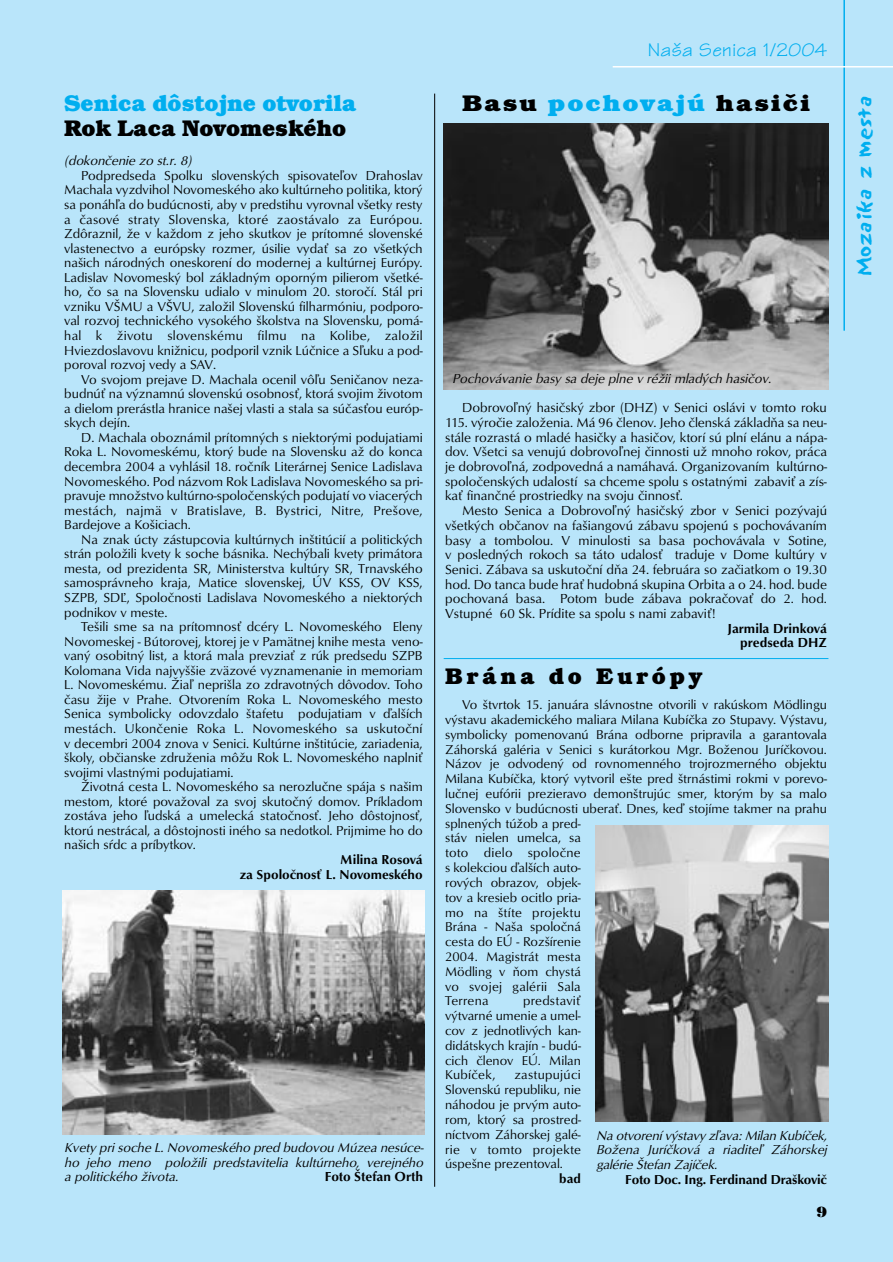
<style>
.page{position:relative;width:893px;height:1262px;background:#fff}
.page>*{position:absolute;margin:0;border:0;box-sizing:border-box;transform-origin:0 0}
.t1{font:700 23.25px "Bookman Itc TCE";color:#00aeef}
.t2{font:700 23.25px "Bookman Itc TCE";letter-spacing:.07em;color:#000;scale:1.15 1}
.t3{font:700 23.25px "Bookman Itc TCE";color:#000}
.t4{font:700 23.25px "Bookman Itc TCE";letter-spacing:.165em;color:#000}
.t5{font:19.5px "Tekton CE";color:#00aeef;scale:1.1 1}
.t6{font:18px "Sand CE Regular";color:#00aeef;scale:1.1 1}
.t7{font:800 14.25px "Tiffany IT Cby BT";color:#000}
.t8{font:13.5px/14.7px "Optus TCE";color:#000;text-align:justify}
.t9{font:500 13.5px/14.7px "Optus TCE";color:#000;text-align:right}
.t10{font:13.35px/14.5px "Optus TCE";color:#000;text-align:justify}
.t11{font:italic 13.35px/14.7px "Optus TCE";letter-spacing:-.01em;color:#000;text-align:justify}
.t12{font:500 13.35px/14.5px "Optus TCE";letter-spacing:-.005em;color:#000;text-align:right}
.t13{font:13.2px/14.9px "Optus TCE";color:#000;text-align:justify}
.t14{font:500 13.2px "Optus TCE";color:#000}
.s1{color:#00aeef}
</style>
<div class="page">
<div style="left:0;top:0;width:892px;height:1262px;background:#b9e5fa"></div>
<hr style="left:843px;top:0;width:1px;height:331px;background:#00aeef">
<hr style="left:612px;top:66px;width:280px;height:2px;background:#fff">
<hr style="left:434px;top:94px;width:1px;height:1092px;background:#000">
<img style="left:63px;top:890px;width:361px;height:244px">
<img style="left:443px;top:123px;width:385px;height:267px">
<hr style="left:443px;top:658px;width:385px;height:1px;background:#00aeef">
<img style="left:595px;top:825px;width:233px;height:296px">
<h1 class="t1" style="left:64px;top:94px;width:293px">Senica dôstojne otvorila</h1>
<h1 class="t3" style="left:64px;top:120px;width:283px">Rok Laca Novomeského</h1>
<p class="t11" style="left:64px;top:154px;width:131px">(dokončenie zo st.r. 8)</p>
<p class="t10" style="left:64px;top:169px;width:360px;text-indent:17px">Podpredseda Spolku slovenských spisovateľov Drahoslav Machala vyzdvihol Novomeského ako kultúrneho politika, ktorý sa ponáhľa do budúcnosti, aby v predstihu vyrovnal všetky resty a časové straty Slovenska, ktoré zaostávalo za Európou.<br>Zdôraznil, že v každom z jeho skutkov je prítomné slovenské vlastenectvo a európsky rozmer, úsilie vydať sa zo všetkých našich národných oneskorení do modernej a kultúrnej Európy.<br>Ladislav Novomeský bol základným oporným pilierom všetké&shy;ho, čo sa na Slovensku udialo v minulom 20. storočí. Stál pri vzniku VŠMU a VŠVU, založil Slovenskú filharmóniu, podporo&shy;val rozvoj technického vysokého školstva na Slovensku, pomá&shy;hal k životu slovenskému filmu na Kolibe, založil Hviezdoslavovu knižnicu, podporil vznik Lúčnice a Sľuku a pod&shy;poroval rozvoj vedy a SAV.</p>
<p class="t10" style="left:64px;top:373px;width:360px;text-indent:17px">Vo svojom prejave D. Machala ocenil vôľu Seničanov neza&shy;budnúť na významnú slovenskú osobnosť, ktorá svojim životom a dielom prerástla hranice našej vlasti a stala sa súčasťou európ&shy;skych dejín.</p>
<p class="t10" style="left:64px;top:431px;width:360px;text-indent:17px">D. Machala oboznámil prítomných s niektorými podujatiami Roka L. Novomeskému, ktorý bude na Slovensku až do konca decembra 2004 a vyhlásil 18. ročník Literárnej Senice Ladislava Novomeského. Pod názvom Rok Ladislava Novomeského sa pri&shy;pravuje množstvo kultúrno-spoločenských podujatí vo viacerých mestách, najmä v Bratislave, B. Bystrici, Nitre, Prešove, Bardejove a Košiciach.</p>
<p class="t10" style="left:64px;top:533px;width:360px;text-indent:17px">Na znak úcty zástupcovia kultúrnych inštitúcií a politických strán položili kvety k soche básnika. Nechýbali kvety primátora mesta, od prezidenta SR, Ministerstva kultúry SR, Trnavského samosprávneho kraja, Matice slovenskej, ÚV KSS, OV KSS, SZPB, SDĽ, Spoločnosti Ladislava Novomeského a niektorých podnikov v meste.</p>
<p class="t10" style="left:64px;top:620px;width:360px;text-indent:17px">Tešili sme sa na prítomnosť dcéry L. Novomeského Eleny Novomeskej - Bútorovej, ktorej je v Pamätnej knihe mesta veno&shy;vaný osobitný list, a ktorá mala prevziať z rúk predsedu SZPB Kolomana Vida najvyššie zväzové vyznamenanie in memoriam L. Novomeskému. Žiaľ neprišla zo zdravotných dôvodov. Toho času žije v Prahe. Otvorením Roka L. Novomeského mesto Senica symbolicky odovzdalo štafetu podujatiam v ďalších mestách. Ukončenie Roka L. Novomeského sa uskutoční v decembri 2004 znova v Senici. Kultúrne inštitúcie, zariadenia, školy, občianske združenia môžu Rok L. Novomeského naplniť svojimi vlastnými podujatiami.</p>
<p class="t10" style="left:64px;top:780px;width:360px;text-indent:17px">Životná cesta L. Novomeského sa nerozlučne spája s našim mestom, ktoré považoval za svoj skutočný domov. Príkladom zostáva jeho ľudská a umelecká statočnosť. Jeho dôstojnosť, ktorú nestrácal, a dôstojnosti iného sa nedotkol. Prijmime ho do našich sŕdc a príbytkov.</p>
<p class="t12" style="left:240px;top:853px;width:184px">Milina Rosová<br>za Spoločnosť L. Novomeského</p>
<p class="t11" style="left:64px;top:1141px;width:363px">Kvety prisoche L.Novomeského pred budovou Múzea nesúce&shy;ho jeho meno položili predstavitelia kultúrneho, verejného a politického života.</p>
<p class="t9" style="left:325px;top:1170px;width:100px">Foto Štefan Orth</p>
<h2 class="t5" style="left:647px;top:43px;width:165px">Naša Senica 1/2004</h2>
<h1 class="t2" style="left:462px;top:94px;width:304px">Basu <span class="s1">pochovajú</span> hasiči</h1>
<p class="t11" style="left:452px;top:372px;width:323px">Pochovávanie basy sa deje plne v réžii mladých hasičov.</p>
<p class="t8" style="left:445px;top:401px;width:383px;text-indent:17px">Dobrovoľný hasičský zbor (DHZ) v Senici oslávi v tomto roku 115. výročie založenia. Má 96 členov. Jeho členská základňa sa neu&shy;stále rozrastá o mladé hasičky a hasičov, ktorí sú plní elánu a nápa&shy;dov. Všetci sa venujú dobrovoľnej činnosti už mnoho rokov, práca je dobrovoľná, zodpovedná a namáhavá. Organizovaním kultúrno&shy;spoločenských udalostí sa chceme spolu s ostatnými zabaviť a zís&shy;kať finančné prostriedky na svoju činnosť.</p>
<p class="t8" style="left:445px;top:504px;width:383px;text-indent:17px">Mesto Senica a Dobrovoľný hasičský zbor v Senici pozývajú všetkých občanov na fašiangovú zábavu spojenú s pochovávaním basy a tombolou. V minulosti sa basa pochovávala v Sotine, v posledných rokoch sa táto udalosť traduje v Dome kultúry v Senici. Zábava sa uskutoční dňa 24. februára so začiatkom o 19.30 hod. Do tanca bude hrať hudobná skupina Orbita a o 24. hod. bude pochovaná basa. Potom bude zábava pokračovať do 2. hod.<br>Vstupné 60 Sk. Prídite sa spolu s nami zabaviť!</p>
<p class="t9" style="left:727px;top:622px;width:101px">Jarmila Drinková predseda DHZ</p>
<h1 class="t4" style="left:445px;top:667px;width:258px">Brána do Európy</h1>
<p class="t13" style="left:445px;top:698px;width:383px;text-align:left;text-indent:17px">Vo štvrtok 15. januára slávnostne otvorili v rakúskom Mödlingu výstavu akademického maliara Milana Kubíčka zo Stupavy. Výstavu, symbolicky pomenovanú Brána odborne pripravila a garantovala Záhorská galéria v Senici s kurátorkou Mgr. Boženou Juríčkovou.<br>Názov je odvodený od rovnomenného trojrozmerného objektu Milana Kubíčka, ktorý vytvoril ešte pred štrnástimi rokmi v porevo&shy;lučnej eufórii prezieravo demonštrujúc smer, ktorým by sa malo Slovensko v budúcnosti uberať. Dnes, keď stojíme takmer na prahu splnených túžob a pred-<br>stáv nielen umelca, sa<br>toto dielo spoločne<br>s kolekciou ďalších auto-<br>rových obrazov, objek-<br>tov a kresieb ocitlo pria-<br>mo na štíte projektu<br>Brána - Naša spoločná<br>cesta do EÚ - Rozšírenie<br>2004. Magistrát mesta<br>Mödling v ňom chystá<br>vo svojej galérii Sala<br>Terrena</p>
<p class="t13" style="left:445px;top:994px;width:137px;text-indent:78px">predstaviť výtvarné umenie a umel&shy;cov z jednotlivých kan&shy;didátskych krajín - budú&shy;cich členov EÚ. Milan Kubíček,</p>
<p class="t13" style="left:445px;top:1068px;width:137px;text-indent:69px">zastupujúci Slovenskú republiku, nie náhodou je prvým auto&shy;rom, ktorý sa prostred&shy;níctvom Záhorskej galé&shy;rie v tomto projekte úspešne prezentoval.</p>
<p class="t14" style="left:559px;top:1173px;width:23px">bad</p>
<p class="t11" style="left:596px;top:1128px;width:235px;text-align:left">Na otvorení výstavy zľava:Milan Kubíček,<br>Božena Juríčková a riaditeľ Záhorskej galérie Štefan Zajíček.</p>
<p class="t12" style="left:625px;top:1172px;width:203px">Foto Doc. Ing. Ferdinand Draškovič</p>
<p class="t7" style="left:816px;top:1206px;width:12px">9</p>
<h3 class="t6" style="left:853px;top:275px;width:165px;rotate:-90deg">Mozaika z mesta</h3>
</div>
